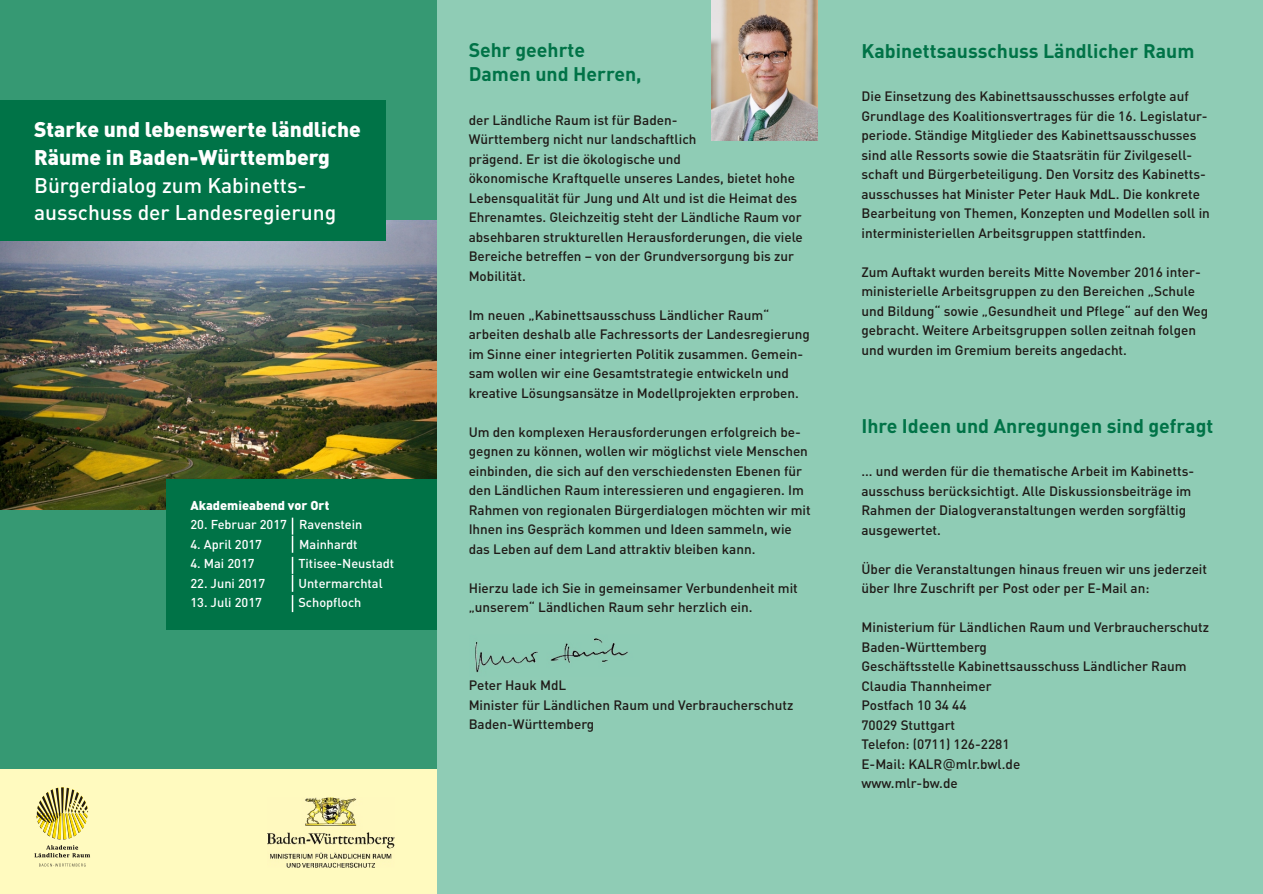
<style>
.page{position:relative;width:1263px;height:894px;background:#fff}
.page>*{position:absolute;margin:0;border:0;box-sizing:border-box;transform-origin:0 0}
.t1{font:900 21px/27.8px "DIN";color:#fff}
.t2{font:500 21px/27.8px "DIN";color:#fff}
.t3{font:700 19.5px/24px "DIN";color:#007347}
.t4{font:500 13.5px/19.5px "DIN";color:#1f1a17}
.t5{font:500 12.75px "DIN";color:#fff}
.t6{font:900 12.75px "DIN";color:#fff}
.s1{font-family:"Verdana";font-weight:400}
</style>
<div class="page">
<div style="left:0;top:0;width:438px;height:894px;background:#369973"></div>
<div style="left:0;top:770px;width:438px;height:124px;background:#fffabf"></div>
<svg style="left:35px;top:787px;width:55px;height:70px"></svg>
<svg style="left:39px;top:863px;width:47px;height:4px"></svg>
<img style="left:267px;top:797px;width:128px;height:70px">
<img style="left:0;top:221px;width:438px;height:289px">
<div style="left:0;top:100px;width:386px;height:141px;background:#007347"></div>
<div style="left:166px;top:480px;width:272px;height:150px;background:#007347"></div>
<svg style="left:292px;top:518px;width:1px;height:94px"></svg>
<div style="left:438px;top:0;width:825px;height:894px;background:#8fccb5"></div>
<img style="left:712px;top:0;width:106px;height:140px">
<img style="left:475px;top:638px;width:153px;height:35px">
<h1 class="t1" style="left:34px;top:118px;width:328px">Starke und lebenswerte ländliche<br>Räume in Baden-Württemberg</h1>
<h1 class="t2" style="left:34px;top:173px;width:304px">Bürgerdialog zum Kabinetts&shy;ausschuss der Landesregierung</h1>
<p class="t6" style="left:190px;top:501px;width:140px">Akademieabend vor Ort</p>
<p class="t5" style="left:190px;top:520px;width:173px">20. Februar 2017 Ravenstein</p>
<p class="t5" style="left:190px;top:540px;width:73px">4. April 2017</p>
<p class="t5" style="left:299px;top:540px;width:60px">Mainhardt</p>
<p class="t5" style="left:190px;top:559px;width:66px">4. Mai 2017</p>
<p class="t5" style="left:298px;top:559px;width:97px">Titisee-Neustadt</p>
<p class="t5" style="left:190px;top:579px;width:76px">22. Juni 2017</p>
<p class="t5" style="left:298px;top:579px;width:86px">Untermarchtal</p>
<p class="t5" style="left:190px;top:598px;width:73px">13. Juli 2017</p>
<p class="t5" style="left:298px;top:598px;width:64px">Schopfloch</p>
<h2 class="t3" style="left:469px;top:40px;width:175px">Sehr geehrte<br>Damen und Herren,</h2>
<p class="t4" style="left:469px;top:112px;width:336px">der Ländliche Raum ist für Baden-<br>Württemberg nicht nur landschaftlich<br>prägend. Er ist die ökologische und<br>ökonomische Kraftquelle unseres Landes, bietet hohe Lebensqualität für Jung und Alt und ist die Heimat des Ehrenamtes. Gleichzeitig steht der Ländliche Raum vor absehbaren strukturellen Herausforderungen, die viele Bereiche betreffen – von der Grundversorgung bis zur Mobilität.</p>
<p class="t4" style="left:469px;top:307px;width:343px">Im neuen „Kabinettsausschuss Ländlicher Raum“ arbeiten deshalb alle Fachressorts der Landesregierung im Sinne einer integrierten Politik zusammen. Gemein&shy;sam wollen wir eine Gesamtstrategie entwickeln und kreative Lösungsansätze in Modellprojekten erproben.</p>
<p class="t4" style="left:469px;top:424px;width:344px">Um den komplexen Herausforderungen erfolgreich be&shy;gegnen zu können, wollen wir möglichst viele Menschen einbinden, die sich auf den verschiedensten Ebenen für den Ländlichen Raum interessieren und engagieren. Im Rahmen von regionalen Bürgerdialogen möchten wir mit Ihnen ins Gespräch kommen und Ideen sammeln, wie das Leben auf dem Land attraktiv bleiben kann.</p>
<p class="t4" style="left:469px;top:580px;width:331px">Hierzu lade ich Sie in gemeinsamer Verbundenheit mit „unserem“ Ländlichen Raum sehr herzlich ein.</p>
<p class="t4" style="left:469px;top:677px;width:326px">Peter Hauk MdL<br>Minister für Ländlichen Raum und Verbraucherschutz<br>Baden-Württemberg</p>
<h2 class="t3" style="left:861px;top:41px;width:335px">Kabinettsausschuss Ländlicher Raum</h2>
<p class="t4" style="left:861px;top:88px;width:350px">Die Einsetzung des Kabinettsausschusses erfolgte auf Grundlage des Koalitionsvertrages für die 16. Legislatur&shy;periode. Ständige Mitglieder des Kabinettsausschusses sind alle Ressorts sowie die Staatsrätin für Zivilgesell&shy;schaft und Bürgerbeteiligung. Den Vorsitz des Kabinetts&shy;ausschusses hat Minister Peter Hauk MdL. Die konkrete Bearbeitung von Themen, Konzepten und Modellen soll in interministeriellen Arbeitsgruppen stattfinden.</p>
<p class="t4" style="left:861px;top:264px;width:348px">Zum Auftakt wurden bereits Mitte November 2016 inter&shy;ministerielle Arbeitsgruppen zu den Bereichen „Schule und Bildung“ sowie „Gesundheit und Pflege“ auf den Weg gebracht. Weitere Arbeitsgruppen sollen zeitnah folgen und wurden im Gremium bereits angedacht.</p>
<h2 class="t3" style="left:861px;top:416px;width:353px">Ihre Ideen und Anregungen sind gefragt</h2>
<p class="t4" style="left:861px;top:463px;width:334px">... und werden für die thematische Arbeit im Kabinetts&shy;ausschuss berücksichtigt. Alle Diskussionsbeiträge im Rahmen der Dialogveranstaltungen werden sorgfältig ausgewertet.</p>
<p class="t4" style="left:861px;top:561px;width:347px">Über die Veranstaltungen hinaus freuen wir uns jederzeit über Ihre Zuschrift per Post oder per E-Mail an:</p>
<p class="t4" style="left:861px;top:619px;width:349px">Ministerium für Ländlichen Raum und Verbraucherschutz<br>Baden-Württemberg<br>Geschäftsstelle Kabinettsausschuss Ländlicher Raum<br>Claudia Thannheimer<br>Postfach 10 34 44<br>70029 Stuttgart<br>Telefon: (0711) 126-2281<br>E-Mail: KALR<span class="s1">@</span>mlr.bwl.de<br>www.mlr-bw.de</p>
</div>
